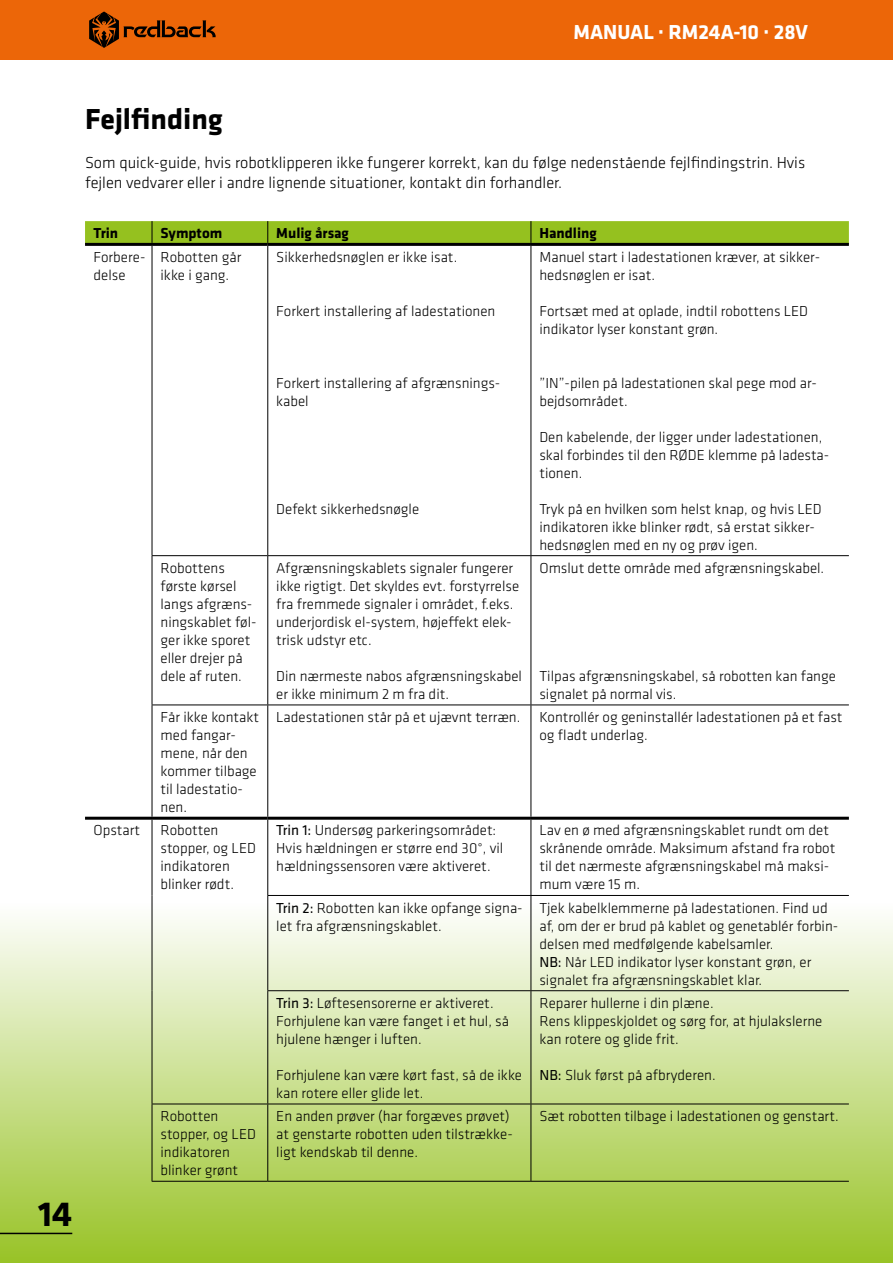
<style>
.page{position:relative;width:893px;height:1263px;background:#fff}
.page>*{position:absolute;margin:0;border:0;box-sizing:border-box;transform-origin:0 0}
.t1{font:700 36px "Klavika";color:#000}
.t2{font:700 30px "Klavika";color:#000}
.t3{font:700 21px "Klavika";color:#fff}
.t4{font:300 16.5px/19.8px "Klavika";color:#000}
.t5{font:300 15px/18px "Klavika";color:#000}
.t6{font:700 15px "Klavika";color:#000}
.s1{font-weight:400}
</style>
<div class="page">
<div style="left:0;top:904px;width:893px;height:359px;background:linear-gradient(to bottom,#fdfdfc,#97c126)"></div>
<div style="left:0;top:0;width:893px;height:60px;background:#ec6608"></div>
<svg style="left:85px;top:221px;width:764px;height:22px"></svg>
<hr style="left:152px;top:246px;width:1px;height:309px;background:#000">
<hr style="left:267px;top:246px;width:1px;height:309px;background:#000">
<hr style="left:531px;top:246px;width:1px;height:309px;background:#000">
<hr style="left:152px;top:555px;width:116px;height:1px;background:#000">
<hr style="left:152px;top:556px;width:1px;height:148px;background:#000">
<hr style="left:268px;top:555px;width:263px;height:1px;background:#000">
<hr style="left:267px;top:556px;width:1px;height:148px;background:#000">
<hr style="left:531px;top:555px;width:318px;height:1px;background:#000">
<hr style="left:531px;top:556px;width:1px;height:148px;background:#000">
<hr style="left:152px;top:705px;width:1px;height:112px;background:#000">
<hr style="left:267px;top:705px;width:1px;height:112px;background:#000">
<hr style="left:531px;top:705px;width:1px;height:112px;background:#000">
<hr style="left:152px;top:820px;width:1px;height:75px;background:#000">
<hr style="left:152px;top:895px;width:1px;height:96px;background:#000">
<hr style="left:152px;top:991px;width:1px;height:112px;background:#000">
<hr style="left:267px;top:820px;width:1px;height:75px;background:#000">
<hr style="left:531px;top:820px;width:1px;height:75px;background:#000">
<hr style="left:267px;top:895px;width:264px;height:1px;background:#000">
<hr style="left:267px;top:896px;width:1px;height:94px;background:#000">
<hr style="left:531px;top:895px;width:318px;height:1px;background:#000">
<hr style="left:531px;top:896px;width:1px;height:94px;background:#000">
<hr style="left:267px;top:990px;width:264px;height:1px;background:#000">
<hr style="left:267px;top:991px;width:1px;height:112px;background:#000">
<hr style="left:531px;top:990px;width:318px;height:1px;background:#000">
<hr style="left:531px;top:991px;width:1px;height:112px;background:#000">
<hr style="left:152px;top:1103px;width:116px;height:1px;background:#000">
<hr style="left:152px;top:1104px;width:1px;height:77px;background:#000">
<hr style="left:268px;top:1103px;width:263px;height:1px;background:#000">
<hr style="left:267px;top:1104px;width:1px;height:77px;background:#000">
<hr style="left:531px;top:1103px;width:318px;height:1px;background:#000">
<hr style="left:531px;top:1104px;width:1px;height:77px;background:#000">
<hr style="left:152px;top:1181px;width:116px;height:1px;background:#000">
<hr style="left:268px;top:1181px;width:263px;height:1px;background:#000">
<hr style="left:531px;top:1181px;width:318px;height:1px;background:#000">
<hr style="left:85px;top:243px;width:67px;height:3px;background:#000">
<hr style="left:152px;top:243px;width:116px;height:3px;background:#000">
<hr style="left:268px;top:243px;width:263px;height:3px;background:#000">
<hr style="left:531px;top:243px;width:318px;height:3px;background:#000">
<hr style="left:85px;top:817px;width:67px;height:3px;background:#000">
<hr style="left:152px;top:817px;width:116px;height:3px;background:#000">
<hr style="left:268px;top:817px;width:263px;height:3px;background:#000">
<hr style="left:531px;top:817px;width:318px;height:3px;background:#000">
<hr style="left:152px;top:704px;width:116px;height:1px;background:#000">
<hr style="left:268px;top:704px;width:263px;height:1px;background:#000">
<hr style="left:531px;top:704px;width:318px;height:1px;background:#000">
<svg style="left:89px;top:11px;width:127px;height:37px"></svg>
<hr style="left:0;top:1233px;width:72px;height:1px;background:#000">
<h3 class="t3" style="left:573px;top:16px;width:236px">MANUAL · RM24A-10 · 28V</h3>
<h2 class="t2" style="left:85px;top:97px;width:139px">Fejlfinding</h2>
<p class="t4" style="left:85px;top:153px;width:722px">Som quick-guide, hvis robotklipperen ikke fungerer korrekt, kan du følge nedenstående fejlfindingstrin. Hvis fejlen vedvarer eller i andre lignende situationer, kontakt din forhandler.</p>
<p class="t6" style="left:94px;top:223px;width:26px">Trin</p>
<p class="t6" style="left:161px;top:223px;width:63px">Symptom</p>
<p class="t6" style="left:276px;top:223px;width:74px">Mulig årsag</p>
<p class="t6" style="left:539px;top:223px;width:59px">Handling</p>
<p class="t5" style="left:94px;top:247px;width:53px">Forbere&shy;delse</p>
<p class="t5" style="left:161px;top:247px;width:82px">Robotten går ikke i gang.</p>
<p class="t5" style="left:276px;top:247px;width:183px">Sikkerhedsnøglen er ikke isat.</p>
<p class="t5" style="left:276px;top:301px;width:221px">Forkert installering af ladestationen</p>
<p class="t5" style="left:539px;top:247px;width:282px">Manuel start i ladestationen kræver, at sikker&shy;hedsnøglen er isat.</p>
<p class="t5" style="left:539px;top:301px;width:270px">Fortsæt med at oplade, indtil robottens LED indikator lyser konstant grøn.</p>
<h1 class="t1" style="left:38px;top:1188px;width:36px">14</h1>
<p class="t5" style="left:276px;top:373px;width:225px">Forkert installering af afgrænsnings&shy;kabel</p>
<p class="t5" style="left:276px;top:499px;width:144px">Defekt sikkerhedsnøgle</p>
<p class="t5" style="left:539px;top:373px;width:279px">”IN”-pilen på ladestationen skal pege mod ar&shy;bejdsområdet.</p>
<p class="t5" style="left:539px;top:427px;width:291px">Den kabelende, der ligger under ladestationen, skal forbindes til den RØDE klemme på ladesta&shy;tionen.</p>
<p class="t5" style="left:539px;top:499px;width:284px">Tryk på en hvilken som helst knap, og hvis LED indikatoren ikke blinker rødt, så erstat sikker&shy;hedsnøglen med en ny og prøv igen.</p>
<p class="t5" style="left:161px;top:559px;width:98px">Robottens første kørsel langs afgræns&shy;ningskablet føl&shy;ger ikke sporet eller drejer på dele af ruten.</p>
<p class="t5" style="left:276px;top:559px;width:244px">Afgrænsningskablets signaler fungerer ikke rigtigt. Det skyldes evt. forstyrrelse fra fremmede signaler i området, f.eks. underjordisk el-system, højeffekt elek&shy;trisk udstyr etc.</p>
<p class="t5" style="left:276px;top:667px;width:247px">Din nærmeste nabos afgrænsningskabel er ikke minimum 2 m fra dit.</p>
<p class="t5" style="left:539px;top:559px;width:286px">Omslut dette område med afgrænsningskabel.</p>
<p class="t5" style="left:539px;top:667px;width:298px">Tilpas afgrænsningskabel, så robotten kan fange signalet på normal vis.</p>
<p class="t5" style="left:161px;top:708px;width:100px">Får ikke kontakt med fangar&shy;mene, når den kommer tilbage til ladestatio&shy;nen.</p>
<p class="t5" style="left:276px;top:708px;width:246px">Ladestationen står på et ujævnt terræn.</p>
<p class="t5" style="left:539px;top:708px;width:304px">Kontrollér og geninstallér ladestationen på et fast og fladt underlag.</p>
<p class="t5" style="left:94px;top:821px;width:48px">Opstart</p>
<p class="t5" style="left:161px;top:821px;width:97px">Robotten stopper, og LED indikatoren blinker rødt.</p>
<p class="t5" style="left:276px;top:821px;width:228px"><span class="s1">Trin 1:</span> Undersøg parkeringsområdet:<br>Hvis hældningen er større end 30°, vil hældningssensoren være aktiveret.</p>
<p class="t5" style="left:539px;top:821px;width:297px">Lav en ø med afgrænsningskablet rundt om det skrånende område. Maksimum afstand fra robot til det nærmeste afgrænsningskabel må maksi&shy;mum være 15 m.</p>
<p class="t5" style="left:276px;top:898px;width:248px"><span class="s1">Trin 2:</span> Robotten kan ikke opfange signa&shy;let fra afgrænsningskablet.</p>
<p class="t5" style="left:539px;top:898px;width:300px">Tjek kabelklemmerne på ladestationen. Find ud af, om der er brud på kablet og genetablér forbin&shy;delsen med medfølgende kabelsamler.<br><span class="s1">NB:</span> Når LED indikator lyser konstant grøn, er signalet fra afgrænsningskablet klar.</p>
<p class="t5" style="left:276px;top:994px;width:234px"><span class="s1">Trin 3:</span> Løftesensorerne er aktiveret.<br>Forhjulene kan være fanget i et hul, så hjulene hænger i luften.</p>
<p class="t5" style="left:276px;top:1066px;width:247px">Forhjulene kan være kørt fast, så de ikke kan rotere eller glide let.</p>
<p class="t5" style="left:539px;top:994px;width:284px">Reparer hullerne i din plæne.<br>Rens klippeskjoldet og sørg for, at hjulakslerne kan rotere og glide frit.</p>
<p class="t5" style="left:539px;top:1066px;width:178px"><span class="s1">NB:</span> Sluk først på afbryderen.</p>
<p class="t5" style="left:161px;top:1107px;width:97px">Robotten stopper, og LED indikatoren blinker grønt</p>
<p class="t5" style="left:276px;top:1107px;width:238px">En anden prøver (har forgæves prøvet) at genstarte robotten uden tilstrække&shy;ligt kendskab til denne.</p>
<p class="t5" style="left:539px;top:1107px;width:301px">Sæt robotten tilbage i ladestationen og genstart.</p>
</div>
